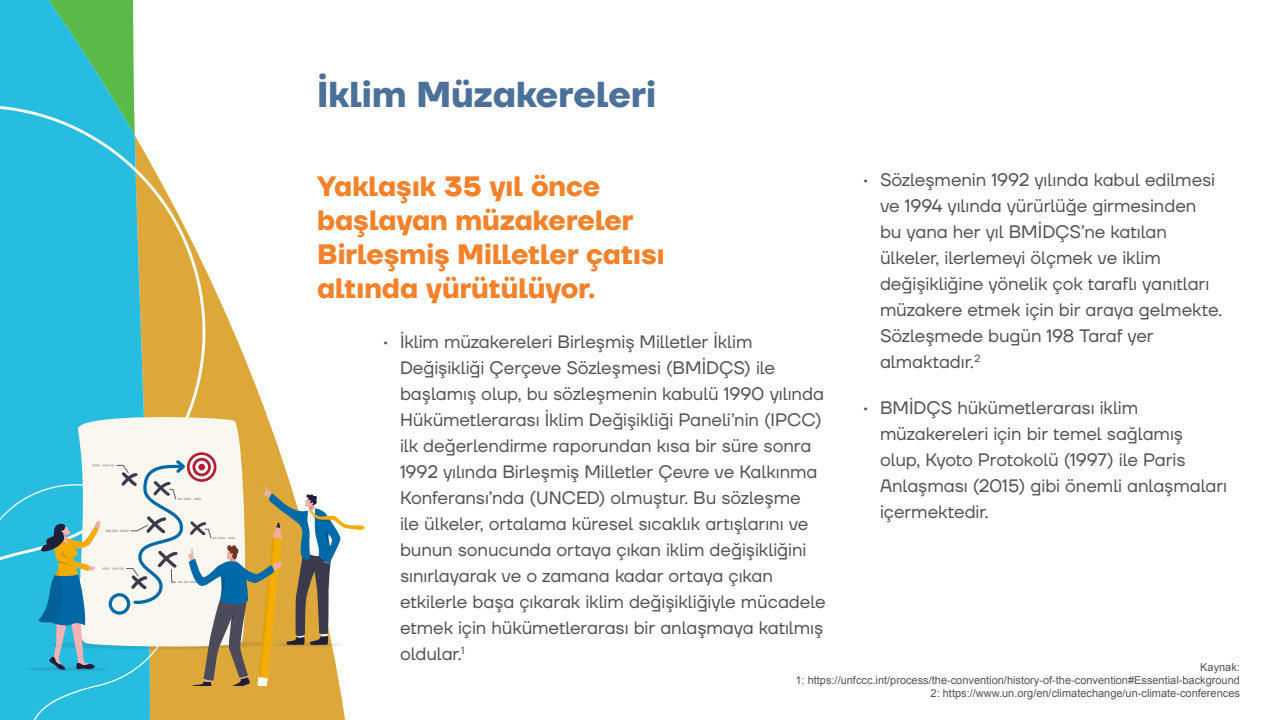
<style>
.page{position:relative;width:1280px;height:720px;background:#fff}
.page>*{position:absolute;margin:0;border:0;box-sizing:border-box;transform-origin:0 0}
.t1{font:700 36px "TT Firs Neue";color:#4b719a}
.t2{font:700 28px/34px "TT Firs Neue";color:#f5822b}
.t3{font:18px/26px "TT Firs Neue";letter-spacing:-.005em;color:#515455}
.t4{font:11px/13.2px "Arial";color:#515455;text-align:right}
</style>
<div class="page">
<svg style="left:223px;top:307px;width:122px;height:413px"></svg>
<svg style="left:0;top:0;width:134px;height:98px;background:#3bbca4"></svg>
<svg style="left:0;top:98px;width:223px;height:622px;fill:#26bde0"></svg>
<svg style="left:0;top:481px;width:186px;height:239px;background:#3dbbce"></svg>
<svg style="left:68px;top:412px;width:181px;height:40px;fill:#faf6f0"></svg>
<svg style="left:26px;top:452px;width:339px;height:233px"></svg>
<h1 class="t1" style="left:317px;top:70px;width:341px">İklim Müzakereleri</h1>
<h2 class="t2" style="left:317px;top:169px;width:349px">Yaklaşık 35 yıl önce başlayan müzakereler<br>Birleşmiş Milletler çatısı altında yürütülüyor.</h2>
<p class="t3" style="left:400px;top:328px;width:427px;text-indent:-18px">• İklim müzakereleri Birleşmiş Milletler İklim Değişikliği Çerçeve Sözleşmesi (BMİDÇS) ile başlamış olup, bu sözleşmenin kabulü 1990 yılında Hükümetlerarası İklim Değişikliği Paneli’nin (IPCC) ilk değerlendirme raporundan kısa bir süre sonra 1992 yılında Birleşmiş Milletler Çevre ve Kalkınma Konferansı’nda (UNCED) olmuştur. Bu sözleşme<br>ile ülkeler, ortalama küresel sıcaklık artışlarını ve bunun sonucunda ortaya çıkan iklim değişikliğini sınırlayarak ve o zamana kadar ortaya çıkan etkilerle başa çıkarak iklim değişikliğiyle mücadele etmek için hükümetlerarası bir anlaşmaya katılmış oldular.<sup>1</sup></p>
<p class="t3" style="left:880px;top:167px;width:344px;text-indent:-18px">• Sözleşmenin 1992 yılında kabul edilmesi ve 1994 yılında yürürlüğe girmesinden bu yana her yıl BMİDÇS’ne katılan ülkeler, ilerlemeyi ölçmek ve iklim değişikliğine yönelik çok taraflı yanıtları müzakere etmek için bir araya gelmekte.<br>Sözleşmede bugün 198 Taraf yer almaktadır.<sup>2</sup></p>
<p class="t3" style="left:880px;top:395px;width:349px;text-indent:-18px">• BMİDÇS hükümetlerarası iklim müzakereleri için bir temel sağlamış olup, Kyoto Protokolü (1997) ile Paris Anlaşması (2015) gibi önemli anlaşmaları içermektedir.</p>
<p class="t4" style="left:795px;top:660px;width:446px">Kaynak:<br>1: https://unfccc.int/process/the-convention/history-of-the-convention#Essential-background<br>2: https://www.un.org/en/climatechange/un-climate-conferences</p>
</div>
